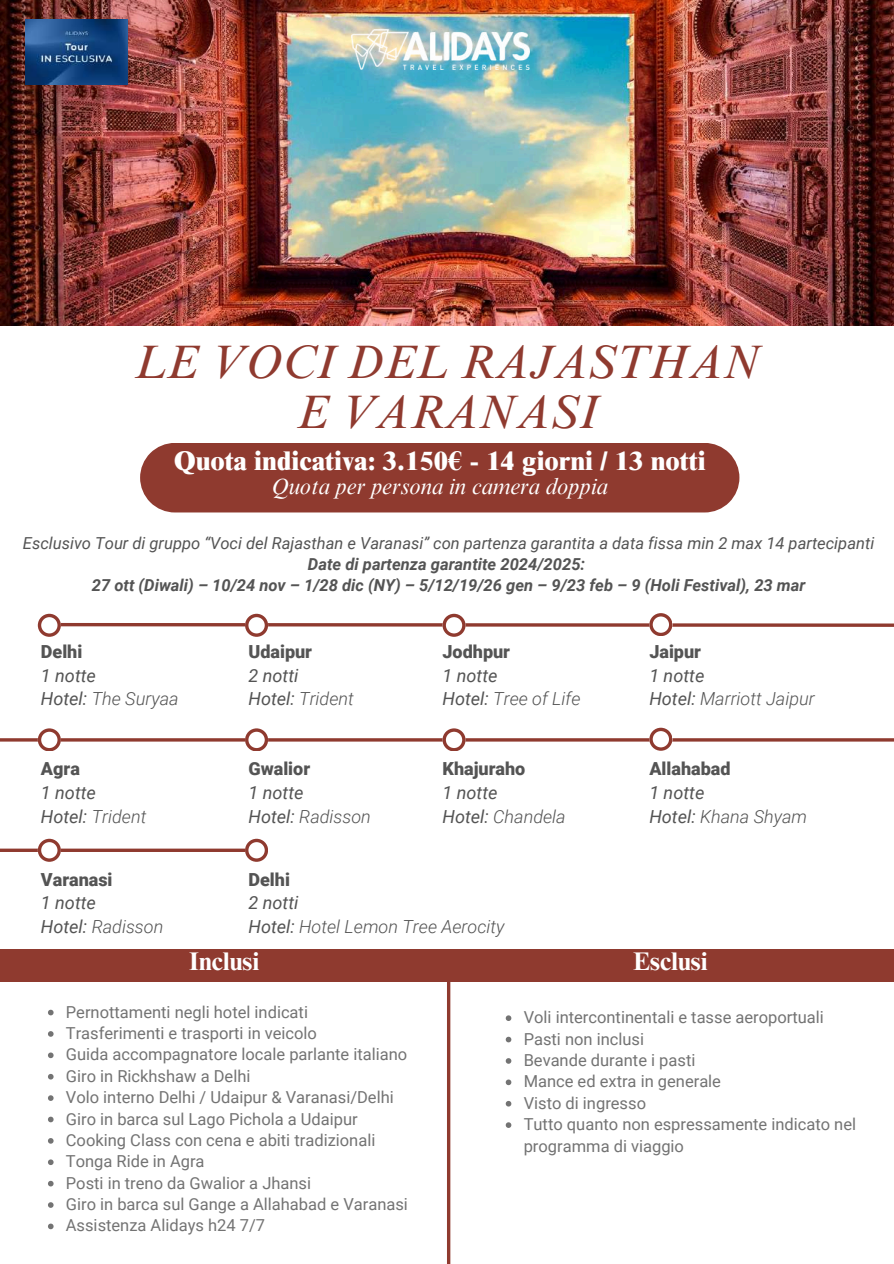
<style>
.page{position:relative;width:894px;height:1264px;background:#fff}
.page>*{position:absolute;margin:0;border:0;box-sizing:border-box;transform-origin:0 0}
.t1{font:italic 48px/49.5px "Times NRMT Pro";color:#8f3a2f;text-align:center}
.t2{font:800 27px "Times NRMT Pro";color:#fff}
.t3{font:700 25.5px "Times NRMT Pro";color:#fff}
.t4{font:italic 22.5px "Times NRMT Pro";color:#fff}
.t5{font:italic 18px/23.7px "Roboto";color:#545454}
.t6{font:900 18px "Roboto";color:#545454}
.t7{font:italic 300 18px/23.7px "Roboto";color:#545454}
.t8{font:16.5px/21.3px "Roboto";color:#737373}
.t9{font:italic 700 16.5px/21.3px "Roboto";color:#545454;text-align:center}
.t10{font:italic 16.5px "Roboto";color:#545454}
.s1{font-weight:300}
.s2{font-weight:400}
</style>
<div class="page">
<div style="left:140px;top:443px;width:599px;height:69px;background:#8f3a2f"></div>
<hr style="left:0;top:738px;width:893px;height:3px;background:#8f3a2f">
<svg style="left:0;top:848px;width:245px;height:4px"></svg>
<hr style="left:447px;top:950px;width:3px;height:313px;background:#8f3a2f">
<svg style="left:38px;top:728px;width:22px;height:23px"></svg>
<svg style="left:38px;top:838px;width:22px;height:23px"></svg>
<svg style="left:245px;top:728px;width:22px;height:23px"></svg>
<svg style="left:245px;top:838px;width:22px;height:23px"></svg>
<svg style="left:442px;top:728px;width:23px;height:23px"></svg>
<svg style="left:38px;top:613px;width:855px;height:23px"></svg>
<svg style="left:649px;top:727px;width:22px;height:23px"></svg>
<img style="left:0;top:0;width:893px;height:325px">
<div style="left:0;top:948px;width:893px;height:33px;background:#8f3a2f"></div>
<img style="left:351px;top:30px;width:178px;height:39px">
<svg style="left:48px;top:1009px;width:6px;height:6px"></svg>
<svg style="left:48px;top:1031px;width:6px;height:5px"></svg>
<svg style="left:48px;top:1052px;width:6px;height:6px"></svg>
<svg style="left:48px;top:1074px;width:6px;height:5px"></svg>
<svg style="left:48px;top:1095px;width:6px;height:5px"></svg>
<svg style="left:48px;top:1116px;width:6px;height:6px"></svg>
<svg style="left:48px;top:1138px;width:6px;height:5px"></svg>
<svg style="left:48px;top:1159px;width:6px;height:6px"></svg>
<svg style="left:48px;top:1180px;width:6px;height:6px"></svg>
<svg style="left:48px;top:1202px;width:6px;height:5px"></svg>
<svg style="left:48px;top:1223px;width:6px;height:6px"></svg>
<svg style="left:505px;top:1015px;width:6px;height:6px"></svg>
<svg style="left:505px;top:1036px;width:6px;height:6px"></svg>
<svg style="left:505px;top:1058px;width:6px;height:5px"></svg>
<svg style="left:505px;top:1079px;width:6px;height:6px"></svg>
<svg style="left:505px;top:1101px;width:6px;height:5px"></svg>
<svg style="left:505px;top:1122px;width:6px;height:5px"></svg>
<img style="left:25px;top:19px;width:102px;height:66px">
<h1 class="t1" style="left:134px;top:343px;width:627px">LE VOCI DEL RAJASTHAN<br>E VARANASI</h1>
<h2 class="t2" style="left:174px;top:451px;width:533px">Quota indicativa: 3.150€ - 14 giorni / 13 notti</h2>
<h3 class="t4" style="left:271px;top:477px;width:338px">Quota per persona in camera doppia</h3>
<p class="t10" style="left:23px;top:533px;width:852px">Esclusivo Tour di gruppo “Voci del Rajasthan e Varanasi” con partenza garantita a data fissa min 2 max 14 partecipanti</p>
<p class="t9" style="left:92px;top:553px;width:715px">Date di partenza garantite 2024/2025:<br>27 ott (Diwali) – 10/24 nov – 1/28 dic (NY) – 5/12/19/26 gen – 9/23 feb – 9 (Holi Festival), 23 mar</p>
<p class="t6" style="left:41px;top:641px;width:43px">Delhi</p>
<p class="t5" style="left:41px;top:663px;width:139px">1 notte<br>Hotel: <span class="s1">The Suryaa</span></p>
<p class="t6" style="left:41px;top:758px;width:40px">Agra</p>
<p class="t5" style="left:41px;top:781px;width:107px">1 notte<br>Hotel: <span class="s1">Trident</span></p>
<p class="t6" style="left:41px;top:869px;width:73px">Varanasi</p>
<p class="t5" style="left:41px;top:891px;width:124px">1 notte<br>Hotel: <span class="s1">Radisson</span></p>
<p class="t6" style="left:248px;top:641px;width:65px">Udaipur</p>
<p class="t5" style="left:248px;top:663px;width:107px">2 notti<br>Hotel: <span class="s1">Trident</span></p>
<p class="t6" style="left:248px;top:758px;width:63px">Gwalior</p>
<p class="t5" style="left:248px;top:781px;width:124px">1 notte<br>Hotel: <span class="s1">Radisson</span></p>
<p class="t6" style="left:442px;top:641px;width:69px">Jodhpur</p>
<p class="t5" style="left:442px;top:663px;width:139px">1 notte<br>Hotel: <span class="s1">Tree of Life</span></p>
<p class="t6" style="left:442px;top:758px;width:84px">Khajuraho</p>
<p class="t5" style="left:442px;top:781px;width:125px">1 notte<br>Hotel: <span class="s1">Chandela</span></p>
<p class="t6" style="left:248px;top:869px;width:43px">Delhi</p>
<p class="t7" style="left:248px;top:891px;width:257px"><span class="s2">2 notti<br>Hotel:</span> Hotel Lemon Tree Aerocity</p>
<p class="t6" style="left:649px;top:641px;width:53px">Jaipur</p>
<p class="t7" style="left:649px;top:663px;width:167px"><span class="s2">1 notte<br>Hotel:</span> Marriott Jaipur</p>
<p class="t6" style="left:649px;top:758px;width:83px">Allahabad</p>
<p class="t5" style="left:649px;top:781px;width:159px">1 notte<br>Hotel: <span class="s1">Khana Shyam</span></p>
<h3 class="t3" style="left:189px;top:951px;width:72px">Inclusi</h3>
<p class="t8" style="left:66px;top:1001px;width:343px">Pernottamenti negli hotel indicati Trasferimenti e trasporti in veicolo<br>Guida accompagnatore locale parlante italiano Giro in Rickhshaw a Delhi<br>Volo interno Delhi / Udaipur &amp; Varanasi/Delhi Giro in barca sul Lago Pichola a Udaipur Cooking Class con cena e abiti tradizionali Tonga Ride in Agra<br>Posti in treno da Gwalior a Jhansi<br>Giro in barca sul Gange a Allahabad e Varanasi Assistenza Alidays h24 7/7</p>
<p class="t8" style="left:523px;top:1006px;width:334px">Voli intercontinentali e tasse aeroportuali<br>Pasti non inclusi<br>Bevande durante i pasti<br>Mance ed extra in generale<br>Visto di ingresso<br>Tutto quanto non espressamente indicato nel programma di viaggio</p>
<h3 class="t3" style="left:633px;top:951px;width:76px">Esclusi</h3>
</div>
